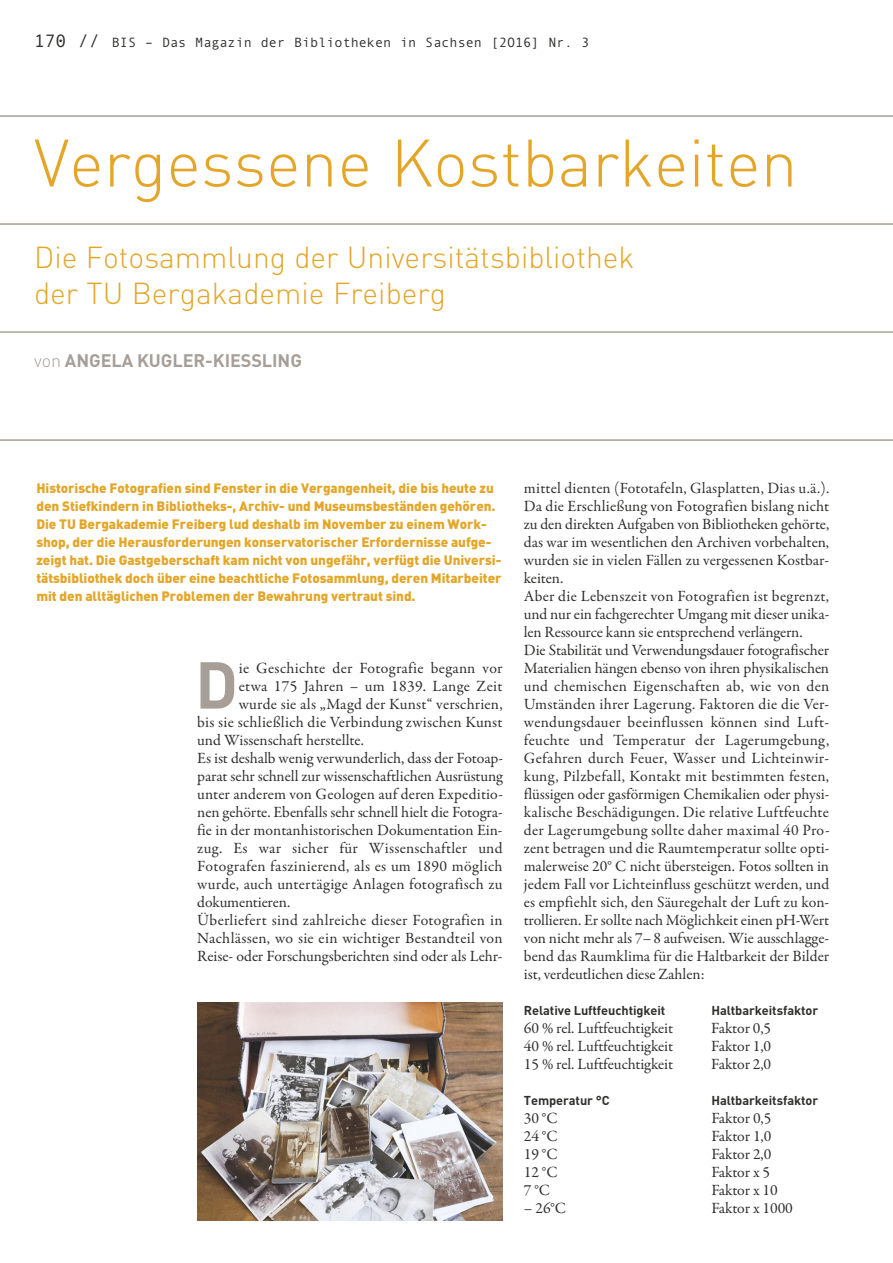
<style>
.page{position:relative;width:893px;height:1263px;background:#fff}
.page>*{position:absolute;margin:0;border:0;box-sizing:border-box;transform-origin:0 0}
.t1{font:300 66px "DIN";color:#e3a629}
.t2{font:700 65.1px "DIN";color:#a79f97}
.t3{font:300 30px/36px "DIN";color:#e3a629}
.t4{font:700 18px "DIN";letter-spacing:-.005em;color:#a79f97}
.t5{font:15.75px/18px "Garamond Premr Pro";letter-spacing:.005em;color:#2f2f2e}
.t6{font:15.75px "Garamond Premr Pro";letter-spacing:-.015em;color:#2f2f2e}
.t7{font:900 13.5px/18px "DIN";letter-spacing:-.005em;color:#e3a629}
.t8{font:13.5px "Andale Mono";color:#2f2f2e}
.t9{font:700 12.75px "DIN";letter-spacing:-.005em;color:#2f2f2e}
.s1{font-size:18px}
.s2{font-weight:300}
</style>
<div class="page">
<hr style="left:0;top:115px;width:893px;height:2px;background:#a79f97">
<hr style="left:0;top:223px;width:893px;height:2px;background:#a79f97">
<hr style="left:0;top:331px;width:893px;height:2px;background:#a79f97">
<hr style="left:0;top:439px;width:893px;height:2px;background:#a79f97">
<img style="left:197px;top:1002px;width:305px;height:218px">
<p class="t8" style="left:34px;top:37px;width:557px"><span class="s1">170 //</span> BIS – Das Magazin der Bibliotheken in Sachsen [2O16] Nr. 3</p>
<h1 class="t1" style="left:34px;top:140px;width:765px">Vergessene Kostbarkeiten</h1>
<h3 class="t3" style="left:34px;top:242px;width:602px">Die Fotosammlung der Universitätsbibliothek der TU Bergakademie Freiberg</h3>
<p class="t4" style="left:34px;top:354px;width:269px"><span class="s2">von</span> ANGELA KUGLER-KIESSLING</p>
<p class="t7" style="left:36px;top:480px;width:467px">Historische Fotografien sind Fenster in die Vergangenheit, die bis heute zu den Stiefkindern in Bibliotheks-, Archiv- und Museumsbeständen gehören.<br>Die TU Bergakademie Freiberg lud deshalb im November zu einem Work&shy;shop, der die Herausforderungen konservatorischer Erfordernisse aufge&shy;zeigt hat. Die Gastgeberschaft kam nicht von ungefähr, verfügt die Universi&shy;tätsbibliothek doch über eine beachtliche Fotosammlung, deren Mitarbeiter mit den alltäglichen Problemen der Bewahrung vertraut sind.</p>
<h2 class="t2" style="left:195px;top:662px;width:44px">D</h2>
<p class="t5" style="left:239px;top:660px;width:265px">ie Geschichte der Fotografie begann vor</p>
<p class="t5" style="left:239px;top:678px;width:265px">etwa 175 Jahren – um 1839. Lange Zeit</p>
<p class="t5" style="left:239px;top:696px;width:265px">wurde sie als „Magd der Kunst“ verschrien,</p>
<p class="t5" style="left:197px;top:714px;width:307px">bis sie schließlich die Verbindung zwischen Kunst</p>
<p class="t5" style="left:197px;top:732px;width:168px">und Wissenschaft herstellte.</p>
<p class="t5" style="left:197px;top:750px;width:307px">Es ist deshalb wenig verwunderlich, dass der Fotoap-</p>
<p class="t5" style="left:197px;top:768px;width:307px">parat sehr schnell zur wissenschaftlichen Ausrüstung</p>
<p class="t5" style="left:197px;top:786px;width:307px">unter anderem von Geologen auf deren Expeditio-</p>
<p class="t5" style="left:197px;top:804px;width:307px">nen gehörte. Ebenfalls sehr schnell hielt die Fotogra-</p>
<p class="t5" style="left:197px;top:822px;width:307px">fie in der montanhistorischen Dokumentation Ein-</p>
<p class="t5" style="left:197px;top:840px;width:307px">zug. Es war sicher für Wissenschaftler und</p>
<p class="t5" style="left:197px;top:858px;width:307px">Fotografen faszinierend, als es um 1890 möglich</p>
<p class="t5" style="left:197px;top:876px;width:307px">wurde, auch untertägige Anlagen fotografisch zu</p>
<p class="t6" style="left:197px;top:895px;width:94px">dokumentieren.</p>
<p class="t5" style="left:197px;top:912px;width:307px">Überliefert sind zahlreiche dieser Fotografien in</p>
<p class="t5" style="left:197px;top:930px;width:307px">Nachlässen, wo sie ein wichtiger Bestandteil von</p>
<p class="t5" style="left:197px;top:948px;width:307px">Reise- oder Forschungsberichten sind oder als Lehr-</p>
<p class="t5" style="left:524px;top:480px;width:307px">mittel dienten (Fototafeln, Glasplatten, Dias u.ä.).<br>Da die Erschließung von Fotografien bislang nicht zu den direkten Aufgaben von Bibliotheken gehörte, das war im wesentlichen den Archiven vorbehalten, wurden sie in vielen Fällen zu vergessenen Kostbar&shy;keiten.<br>Aber die Lebenszeit von Fotografien ist begrenzt, und nur ein fachgerechter Umgang mit dieser unika&shy;len Ressource kann sie entsprechend verlängern.<br>Die Stabilität und Verwendungsdauer fotografischer Materialien hängen ebenso von ihren physikalischen und chemischen Eigenschaften ab, wie von den Umständen ihrer Lagerung. Faktoren die die Ver&shy;wendungsdauer beeinflussen können sind Luft&shy;feuchte und Temperatur der Lagerumgebung, Gefahren durch Feuer, Wasser und Lichteinwir&shy;kung, Pilzbefall, Kontakt mit bestimmten festen, flüssigen oder gasförmigen Chemikalien oder physi&shy;kalische Beschädigungen. Die relative Luftfeuchte der Lagerumgebung sollte daher maximal 40 Pro&shy;zent betragen und die Raumtemperatur sollte opti&shy;malerweise 20° C nicht übersteigen. Fotos sollten in jedem Fall vor Lichteinfluss geschützt werden, und es empfiehlt sich, den Säuregehalt der Luft zu kon&shy;trollieren. Er sollte nach Möglichkeit einen pH-Wert von nicht mehr als 7– 8 aufweisen. Wie ausschlagge&shy;bend das Raumklima für die Haltbarkeit der Bilder ist, verdeutlichen diese Zahlen:</p>
<p class="t9" style="left:524px;top:1005px;width:143px">Relative Luftfeuchtigkeit</p>
<p class="t9" style="left:711px;top:1005px;width:108px">Haltbarkeitsfaktor</p>
<p class="t5" style="left:524px;top:1020px;width:151px">60 % rel. Luftfeuchtigkeit</p>
<p class="t5" style="left:711px;top:1020px;width:62px">Faktor 0,5</p>
<p class="t5" style="left:524px;top:1038px;width:151px">40 % rel. Luftfeuchtigkeit</p>
<p class="t5" style="left:711px;top:1038px;width:62px">Faktor 1,0</p>
<p class="t5" style="left:524px;top:1056px;width:151px">15 % rel. Luftfeuchtigkeit</p>
<p class="t5" style="left:711px;top:1056px;width:62px">Faktor 2,0</p>
<p class="t9" style="left:524px;top:1095px;width:87px">Temperatur °C</p>
<p class="t9" style="left:711px;top:1095px;width:108px">Haltbarkeitsfaktor</p>
<p class="t5" style="left:524px;top:1110px;width:35px">30 °C</p>
<p class="t5" style="left:711px;top:1110px;width:62px">Faktor 0,5</p>
<p class="t5" style="left:524px;top:1128px;width:35px">24 °C</p>
<p class="t5" style="left:711px;top:1128px;width:62px">Faktor 1,0</p>
<p class="t5" style="left:524px;top:1146px;width:35px">19 °C</p>
<p class="t5" style="left:711px;top:1146px;width:62px">Faktor 2,0</p>
<p class="t5" style="left:524px;top:1164px;width:35px">12 °C</p>
<p class="t5" style="left:711px;top:1164px;width:60px">Faktor x 5</p>
<p class="t5" style="left:524px;top:1182px;width:28px">7 °C</p>
<p class="t5" style="left:711px;top:1182px;width:68px">Faktor x 10</p>
<p class="t5" style="left:524px;top:1200px;width:44px">– 26°C</p>
<p class="t5" style="left:711px;top:1200px;width:83px">Faktor x 1000</p>
</div>
